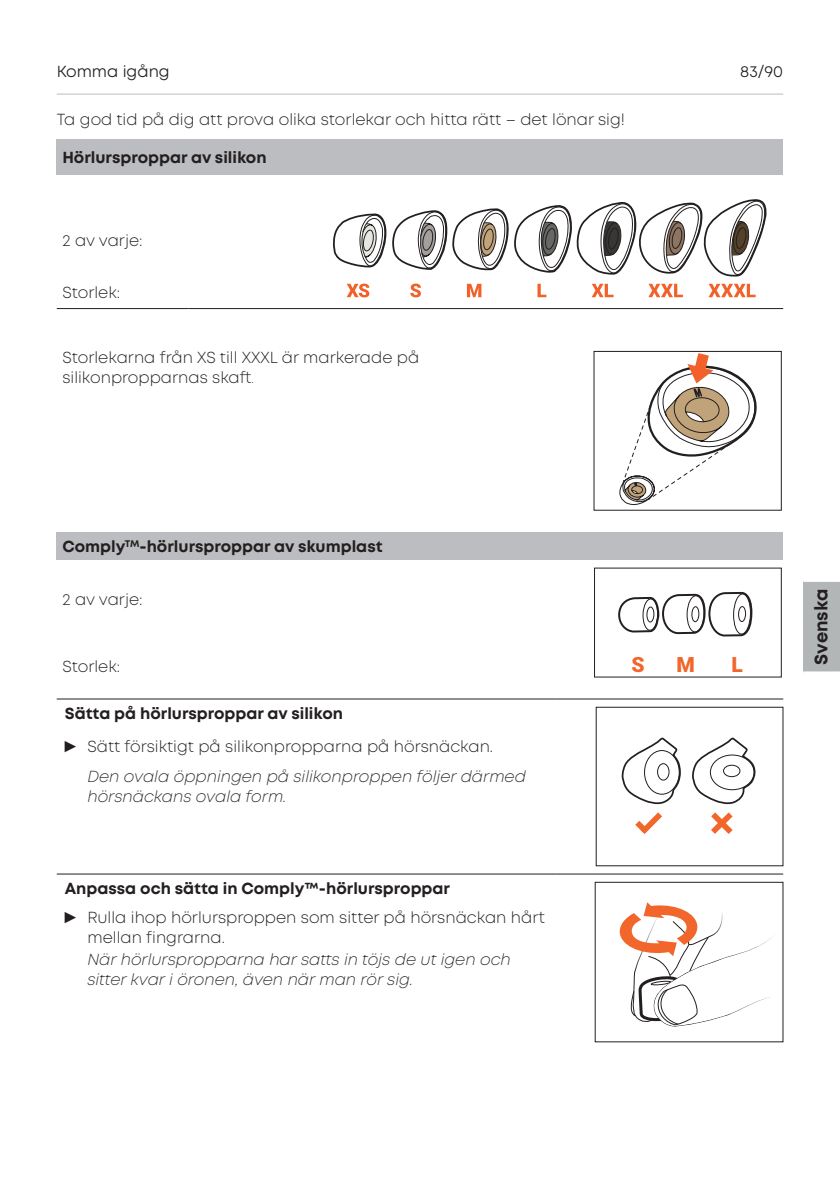
<style>
.page{position:relative;width:840px;height:1191px;background:#fff}
.page>*{position:absolute;margin:0;border:0;box-sizing:border-box;transform-origin:0 0}
.t1{font:900 21px "Roboto";color:#f2662c}
.t2{font:700 18px "Mont";letter-spacing:-.005em;color:#231f20}
.t3{font:300 16px/20px "Mont";color:#231f20}
.t4{font:italic 300 16px/20px "Mont";color:#231f20}
.t5{font:700 16px "Mont";color:#231f20}
.t6{font:16px "Mont";color:#231f20}
.s1{font-size:12px}
.s2{font-weight:700}
.s3{font-family:"Arial Narrow";font-weight:400}
</style>
<div class="page">
<hr style="left:57px;top:94px;width:725px;height:1px;background:#bcbdc0">
<div style="left:802px;top:580px;width:37px;height:93px;background:#b2b6b6"></div>
<hr style="left:802px;top:578px;width:37px;height:4px;background:#fff">
<svg style="left:802px;top:671px;width:37px;height:2px"></svg>
<div style="left:57px;top:139px;width:725px;height:36px;background:#bcbdc0"></div>
<hr style="left:57px;top:308px;width:132px;height:1px;background:#231f20">
<hr style="left:189px;top:308px;width:593px;height:1px;background:#231f20">
<svg style="left:333px;top:199px;width:434px;height:98px"></svg>
<svg style="left:619px;top:353px;width:138px;height:153px"></svg>
<div style="left:57px;top:532px;width:725px;height:28px;background:#bcbdc0"></div>
<svg style="left:618px;top:591px;width:133px;height:46px"></svg>
<hr style="left:57px;top:698px;width:499px;height:1px;background:#231f20">
<hr style="left:556px;top:698px;width:226px;height:1px;background:#231f20">
<hr style="left:57px;top:873px;width:499px;height:1px;background:#231f20">
<hr style="left:556px;top:873px;width:226px;height:1px;background:#231f20">
<svg style="left:621px;top:738px;width:60px;height:67px"></svg>
<svg style="left:692px;top:738px;width:64px;height:67px"></svg>
<svg style="left:711px;top:812px;width:21px;height:22px"></svg>
<svg style="left:635px;top:812px;width:26px;height:22px"></svg>
<svg style="left:619px;top:902px;width:154px;height:125px"></svg>
<p class="t6" style="left:57px;top:61px;width:114px">Komma igång</p>
<p class="t6" style="left:739px;top:61px;width:44px">83/90</p>
<p class="t3" style="left:57px;top:110px;width:569px">Ta god tid på dig att prova olika storlekar och hitta rätt – det lönar sig!</p>
<p class="t5" style="left:62px;top:147px;width:206px">Hörlursproppar av silikon</p>
<p class="t3" style="left:62px;top:231px;width:82px">2 av varje:</p>
<p class="t3" style="left:62px;top:283px;width:59px">Storlek:</p>
<p class="t3" style="left:62px;top:347px;width:358px">Storlekarna från XS till XXXL är markerade på silikonpropparnas skaft<span class="s1">.</span></p>
<p class="t5" style="left:62px;top:536px;width:321px">Comply<sup>TM</sup>-hörlursproppar av skumplast</p>
<p class="t3" style="left:62px;top:590px;width:82px">2 av varje:</p>
<p class="t3" style="left:62px;top:656px;width:59px">Storlek:</p>
<h1 class="t1" style="left:631px;top:650px;width:15px">S</h1>
<h1 class="t1" style="left:676px;top:650px;width:20px">M</h1>
<h1 class="t1" style="left:731px;top:650px;width:13px">L</h1>
<p class="t3" style="left:65px;top:696px;width:429px;line-height:33.6px"><span class="s2">Sätta på hörlursproppar av silikon<br></span><span class="s3">►</span> Sätt försiktigt på silikonpropparna på hörsnäckan.</p>
<p class="t4" style="left:87px;top:767px;width:439px">Den ovala öppningen på silikonproppen följer därmed hörsnäckans ovala form.</p>
<p class="t3" style="left:65px;top:873px;width:481px;line-height:29.6px"><span class="s2">Anpassa och sätta in Comply™-hörlursproppar<br></span><span class="s3">►</span> Rulla ihop hörlursproppen som sitter på hörsnäckan hårt</p>
<p class="t3" style="left:87px;top:928px;width:139px">mellan fingrarna.</p>
<p class="t4" style="left:87px;top:950px;width:424px">När hörlurspropparna har satts in töjs de ut igen och sitter kvar i öronen, även när man rör sig.</p>
<p class="t2" style="left:809px;top:664px;width:77px;rotate:-90deg">Svenska</p>
</div>
